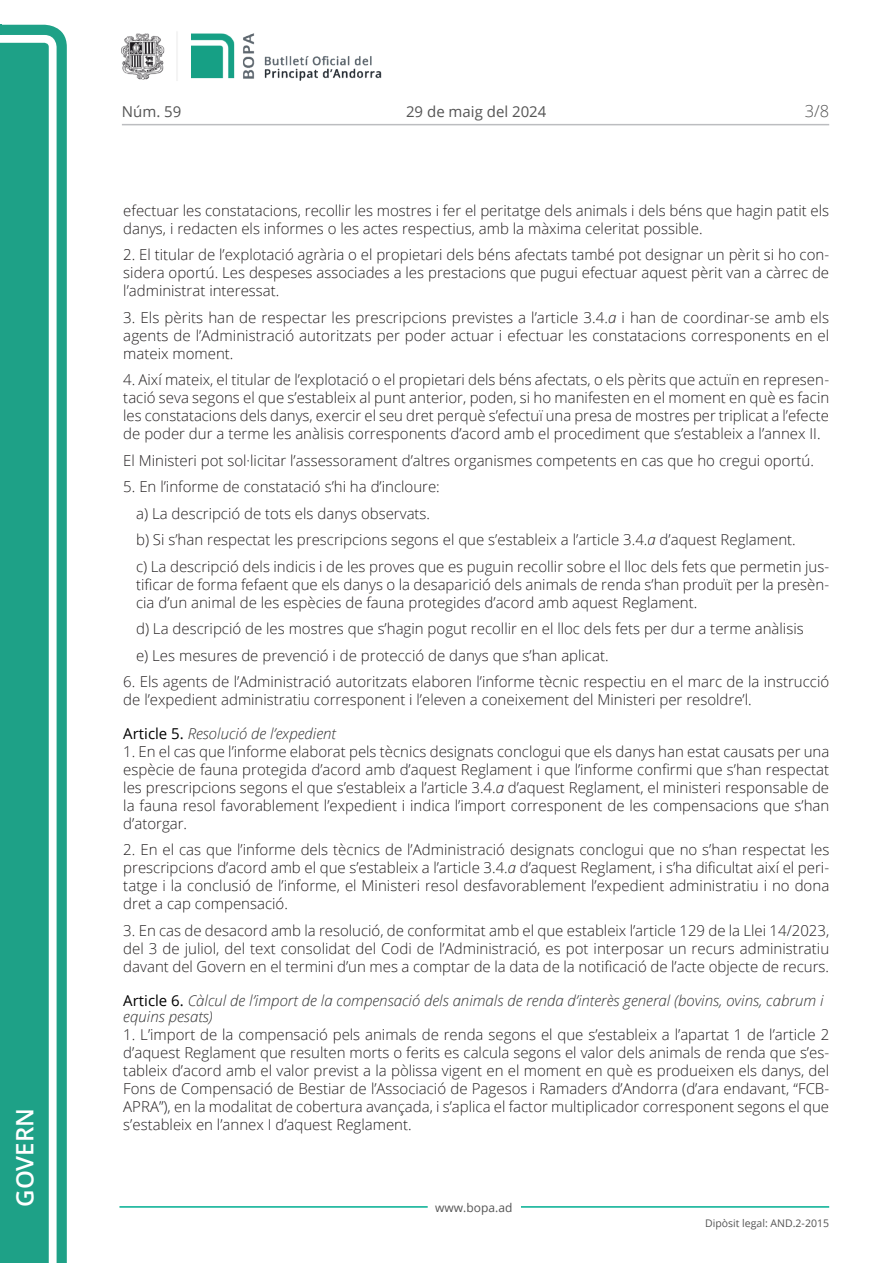
<style>
.page{position:relative;width:893px;height:1263px;background:#fff}
.page>*{position:absolute;margin:0;border:0;box-sizing:border-box;transform-origin:0 0}
.t1{font:600 24px "Open Sans";color:#fff}
.t2{font:300 16.5px "Open Sans";color:#545454}
.Body_text{font:300 15px/18px "Open Sans";color:#231f20;text-align:justify}
.Body_text_i{font:300 15px/18px "Open Sans";color:#231f20;text-align:justify}
.Titol_7{font:italic 300 15px/15.8px "Open Sans";color:#303030}
.t3{font:15px "Open Sans";color:#545454}
.t4{font:12px "Open Sans";color:#545454}
.t5{font:10.5px "Open Sans";color:#545454}
.s1{font-style:italic}
.s2{font-weight:400;font-style:normal;color:#000}
</style>
<div class="page">
<svg style="left:0;top:25px;width:67px;height:1238px;fill:#1ea187"></svg>
<div style="left:0;top:43px;width:49px;height:1220px;background:#1ea187"></div>
<img style="left:122px;top:32px;width:260px;height:49px">
<hr style="left:119px;top:1206px;width:309px;height:2px;background:#00ae91">
<hr style="left:521px;top:1206px;width:308px;height:2px;background:#00ae91">
<hr style="left:122px;top:124px;width:707px;height:1px;background:#bcbdc0">
<h1 class="t1" style="left:8px;top:1207px;width:100px;rotate:-90deg">Govern</h1>
<p class="t3" style="left:122px;top:102px;width:61px">Núm. 59</p>
<p class="t3" style="left:406px;top:102px;width:142px">29 de maig del 2024</p>
<p class="t2" style="left:805px;top:100px;width:26px">3/8</p>
<p class="Body_text" style="left:123px;top:201px;width:707px">efectuar les constatacions, recollir les mostres i fer el peritatge dels animals i dels béns que hagin patit els danys, i redacten els informes o les actes respectius, amb la màxima celeritat possible.</p>
<p class="Body_text" style="left:123px;top:245px;width:707px">2. El titular de l’explotació agrària o el propietari dels béns afectats també pot designar un pèrit si ho con&shy;sidera oportú. Les despeses associades a les prestacions que pugui efectuar aquest pèrit van a càrrec de l’administrat interessat.</p>
<p class="Body_text" style="left:123px;top:308px;width:707px">3. Els pèrits han de respectar les prescripcions previstes a l’article 3.4.<span class="s1">a</span> i han de coordinar-se amb els agents de l’Administració autoritzats per poder actuar i efectuar les constatacions corresponents en el mateix moment.</p>
<p class="Body_text" style="left:123px;top:370px;width:707px">4. Així mateix, el titular de l’explotació o el propietari dels béns afectats, o els pèrits que actuïn en represen&shy;tació seva segons el que s’estableix al punt anterior, poden, si ho manifesten en el moment en què es facin les constatacions dels danys, exercir el seu dret perquè s’efectuï una presa de mostres per triplicat a l’efecte de poder dur a terme les anàlisis corresponents d’acord amb el procediment que s’estableix a l’annex II.</p>
<p class="Body_text" style="left:123px;top:451px;width:692px">El Ministeri pot sol·licitar l’assessorament d’altres organismes competents en cas que ho cregui oportú.</p>
<p class="Body_text" style="left:123px;top:477px;width:318px">5. En l’informe de constatació s’hi ha d’incloure:</p>
<p class="Body_text_i" style="left:136px;top:504px;width:296px">a) La descripció de tots els danys observats.</p>
<p class="Body_text_i" style="left:136px;top:530px;width:661px">b) Si s’han respectat les prescripcions segons el que s’estableix a l’article 3.4.<span class="s1">a</span> d’aquest Reglament.</p>
<p class="Body_text_i" style="left:136px;top:557px;width:695px">c) La descripció dels indicis i de les proves que es puguin recollir sobre el lloc dels fets que permetin jus&shy;tificar de forma fefaent que els danys o la desaparició dels animals de renda s’han produït per la presèn&shy;cia d’un animal de les espècies de fauna protegides d’acord amb aquest Reglament.</p>
<p class="Body_text_i" style="left:136px;top:619px;width:669px">d) La descripció de les mostres que s’hagin pogut recollir en el lloc dels fets per dur a terme anàlisis</p>
<p class="Body_text_i" style="left:136px;top:646px;width:474px">e) Les mesures de prevenció i de protecció de danys que s’han aplicat.</p>
<p class="Body_text" style="left:123px;top:672px;width:707px">6. Els agents de l’Administració autoritzats elaboren l’informe tècnic respectiu en el marc de la instrucció de l’expedient administratiu corresponent i l’eleven a coneixement del Ministeri per resoldre’l.</p>
<p class="Titol_7" style="left:123px;top:725px;width:214px"><span class="s2">Article 5.</span> Resolució de l’expedient</p>
<p class="Body_text" style="left:123px;top:742px;width:708px">1. En el cas que l’informe elaborat pels tècnics designats conclogui que els danys han estat causats per una espècie de fauna protegida d’acord amb d’aquest Reglament i que l’informe confirmi que s’han respectat les prescripcions segons el que s’estableix a l’article 3.4.<span class="s1">a</span> d’aquest Reglament, el ministeri responsable de la fauna resol favorablement l’expedient i indica l’import corresponent de les compensacions que s’han d’atorgar.</p>
<p class="Body_text" style="left:123px;top:841px;width:708px">2. En el cas que l’informe dels tècnics de l’Administració designats conclogui que no s’han respectat les prescripcions d’acord amb el que s’estableix a l’article 3.4.<span class="s1">a</span> d’aquest Reglament, i s’ha dificultat així el peri&shy;tatge i la conclusió de l’informe, el Ministeri resol desfavorablement l’expedient administratiu i no dona dret a cap compensació.</p>
<p class="Body_text" style="left:123px;top:921px;width:707px">3. En cas de desacord amb la resolució, de conformitat amb el que estableix l’article 129 de la Llei 14/2023, del 3 de juliol, del text consolidat del Codi de l’Administració, es pot interposar un recurs administratiu davant del Govern en el termini d’un mes a comptar de la data de la notificació de l’acte objecte de recurs.</p>
<p class="Titol_7" style="left:123px;top:992px;width:702px"><span class="s2">Article 6.</span> Càlcul de l’import de la compensació dels animals de renda d’interès general (bovins, ovins, cabrum i equins pesats)</p>
<p class="Body_text" style="left:123px;top:1025px;width:707px">1. L’import de la compensació pels animals de renda segons el que s’estableix a l’apartat 1 de l’article 2 d’aquest Reglament que resulten morts o ferits es calcula segons el valor dels animals de renda que s’es&shy;tableix d’acord amb el valor previst a la pòlissa vigent en el moment en què es produeixen els danys, del Fons de Compensació de Bestiar de l’Associació de Pagesos i Ramaders d’Andorra (d’ara endavant, “FCB-APRA”), en la modalitat de cobertura avançada, i s’aplica el factor multiplicador corresponent segons el que s’estableix en l’annex I d’aquest Reglament.</p>
<p class="t4" style="left:435px;top:1199px;width:79px">www.bopa.ad</p>
<p class="t5" style="left:705px;top:1216px;width:125px">Dipòsit legal: AND.2-2015</p>
</div>
